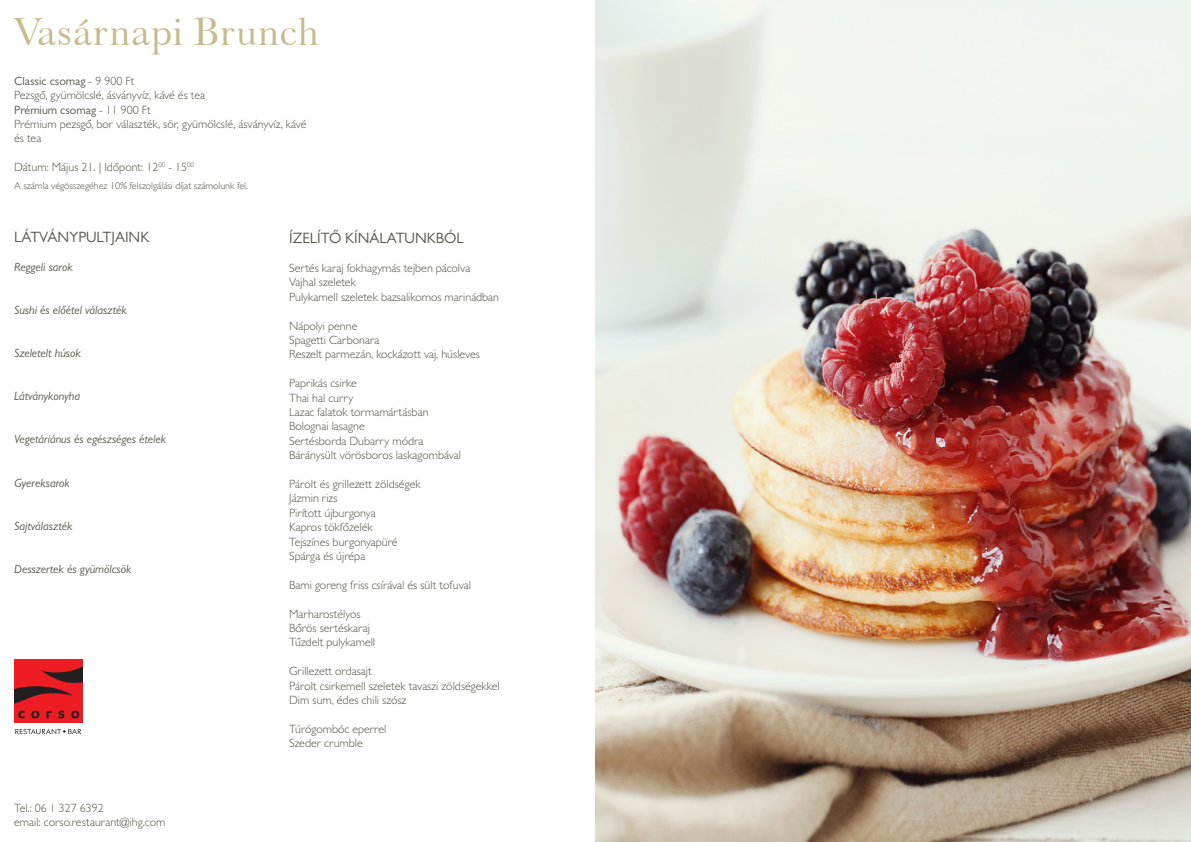
<style>
.page{position:relative;width:1191px;height:842px;background:#fff}
.page>*{position:absolute;margin:0;border:0;box-sizing:border-box;transform-origin:0 0}
.t1{font:40px "Baskerville No 2 BT";color:#c8ba8c}
.t2{font:15px "Gill Sans MT Pro";color:#535449}
.t3{font:300 12px "Gill Sans MT Pro";color:#535449}
.t4{font:300 12px/14.4px "Gill Sans MT Pro";color:#54534a}
.t5{font:italic 12px "Gill Sans MT Pro";color:#535449}
.t6{font:300 10px "Gill Sans MT Pro";color:#54534a}
.s1{font-weight:400}
</style>
<div class="page">
<div style="left:14px;top:659px;width:69px;height:64px;background:#ee1d23"></div>
<svg style="left:18px;top:711px;width:7px;height:7px"></svg>
<svg style="left:31px;top:711px;width:8px;height:7px"></svg>
<svg style="left:46px;top:711px;width:6px;height:7px"></svg>
<svg style="left:58px;top:711px;width:6px;height:7px"></svg>
<svg style="left:71px;top:711px;width:8px;height:7px"></svg>
<svg style="left:14px;top:666px;width:69px;height:38px"></svg>
<svg style="left:15px;top:729px;width:66px;height:5px"></svg>
<img style="left:595px;top:0;width:596px;height:842px">
<p class="t1" style="left:14px;top:6px;width:307px">Vasárnapi Brunch</p>
<p class="t4" style="left:14px;top:73px;width:192px"><span class="s1">Classic csomag</span> - 9 900 Ft<br>Pezsgő, gyümölcslé, ásványvíz, kávé és tea</p>
<p class="t4" style="left:14px;top:102px;width:294px"><span class="s1">Prémium csomag</span> - 11 900 Ft<br>Prémium pezsgő, bor választék, sör, gyümölcslé, ásványvíz, kávé és tea</p>
<p class="t4" style="left:14px;top:160px;width:181px">Dátum: Május 21. | Időpont: 12<sup>00</sup> - 15<sup>00</sup></p>
<p class="t6" style="left:14px;top:179px;width:235px">A számla végösszegéhez 10% felszolgálási díjat számolunk fel.</p>
<p class="t2" style="left:14px;top:228px;width:137px">LÁTVÁNYPULTJAINK</p>
<p class="t5" style="left:14px;top:259px;width:60px">Reggeli sarok</p>
<p class="t5" style="left:14px;top:303px;width:114px">Sushi és előétel választék</p>
<p class="t5" style="left:14px;top:346px;width:68px">Szeletelt húsok</p>
<p class="t5" style="left:14px;top:389px;width:67px">Látványkonyha</p>
<p class="t5" style="left:14px;top:432px;width:153px">Vegetáriánus és egészséges ételek</p>
<p class="t5" style="left:14px;top:475px;width:57px">Gyereksarok</p>
<p class="t5" style="left:14px;top:519px;width:60px">Sajtválaszték</p>
<p class="t5" style="left:14px;top:562px;width:119px">Desszertek és gyümölcsök</p>
<p class="t2" style="left:289px;top:229px;width:176px">ÍZELÍTŐ KÍNÁLATUNKBÓL</p>
<p class="t3" style="left:289px;top:261px;width:183px">Sertés karaj fokhagymás tejben pácolva</p>
<p class="t3" style="left:289px;top:275px;width:68px">Vajhal szeletek</p>
<p class="t3" style="left:289px;top:290px;width:211px">Pulykamell szeletek bazsalikomos marinádban</p>
<p class="t3" style="left:289px;top:318px;width:70px">Nápolyi penne</p>
<p class="t3" style="left:289px;top:333px;width:92px">Spagetti Carbonara</p>
<p class="t3" style="left:289px;top:347px;width:192px">Reszelt parmezán, kockázott vaj, húsleves</p>
<p class="t3" style="left:289px;top:376px;width:69px">Paprikás csirke</p>
<p class="t3" style="left:289px;top:390px;width:66px">Thai hal curry</p>
<p class="t3" style="left:289px;top:405px;width:141px">Lazac falatok tormamártásban</p>
<p class="t3" style="left:289px;top:419px;width:77px">Bolognai lasagne</p>
<p class="t3" style="left:289px;top:434px;width:136px">Sertésborda Dubarry módra</p>
<p class="t3" style="left:289px;top:448px;width:173px">Báránysült vörösboros laskagombával</p>
<p class="t3" style="left:289px;top:477px;width:133px">Párolt és grillezett zöldségek</p>
<p class="t3" style="left:289px;top:491px;width:50px">Jázmin rizs</p>
<p class="t3" style="left:289px;top:506px;width:88px">Pirított újburgonya</p>
<p class="t3" style="left:289px;top:520px;width:85px">Kapros tökfőzelék</p>
<p class="t3" style="left:289px;top:534px;width:110px">Tejszínes burgonyapüré</p>
<p class="t3" style="left:289px;top:549px;width:78px">Spárga és újrépa</p>
<p class="t3" style="left:289px;top:578px;width:183px">Bami goreng friss csírával és sült tofuval</p>
<p class="t3" style="left:289px;top:606px;width:73px">Marharostélyos</p>
<p class="t3" style="left:289px;top:621px;width:82px">Bőrös sertéskaraj</p>
<p class="t3" style="left:289px;top:635px;width:87px">Tűzdelt pulykamell</p>
<p class="t3" style="left:289px;top:664px;width:84px">Grillezett ordasajt</p>
<p class="t3" style="left:289px;top:678px;width:212px">Párolt csirkemell szeletek tavaszi zöldségekkel</p>
<p class="t3" style="left:289px;top:693px;width:119px">Dim sum, édes chili szósz</p>
<p class="t3" style="left:289px;top:722px;width:99px">Túrógombóc eperrel</p>
<p class="t3" style="left:289px;top:736px;width:75px">Szeder crumble</p>
<p class="t3" style="left:14px;top:800px;width:91px">Tel.: 06 1 327 6392</p>
<p class="t3" style="left:14px;top:815px;width:153px">email: corso.restaurant@ihg.com</p>
</div>
